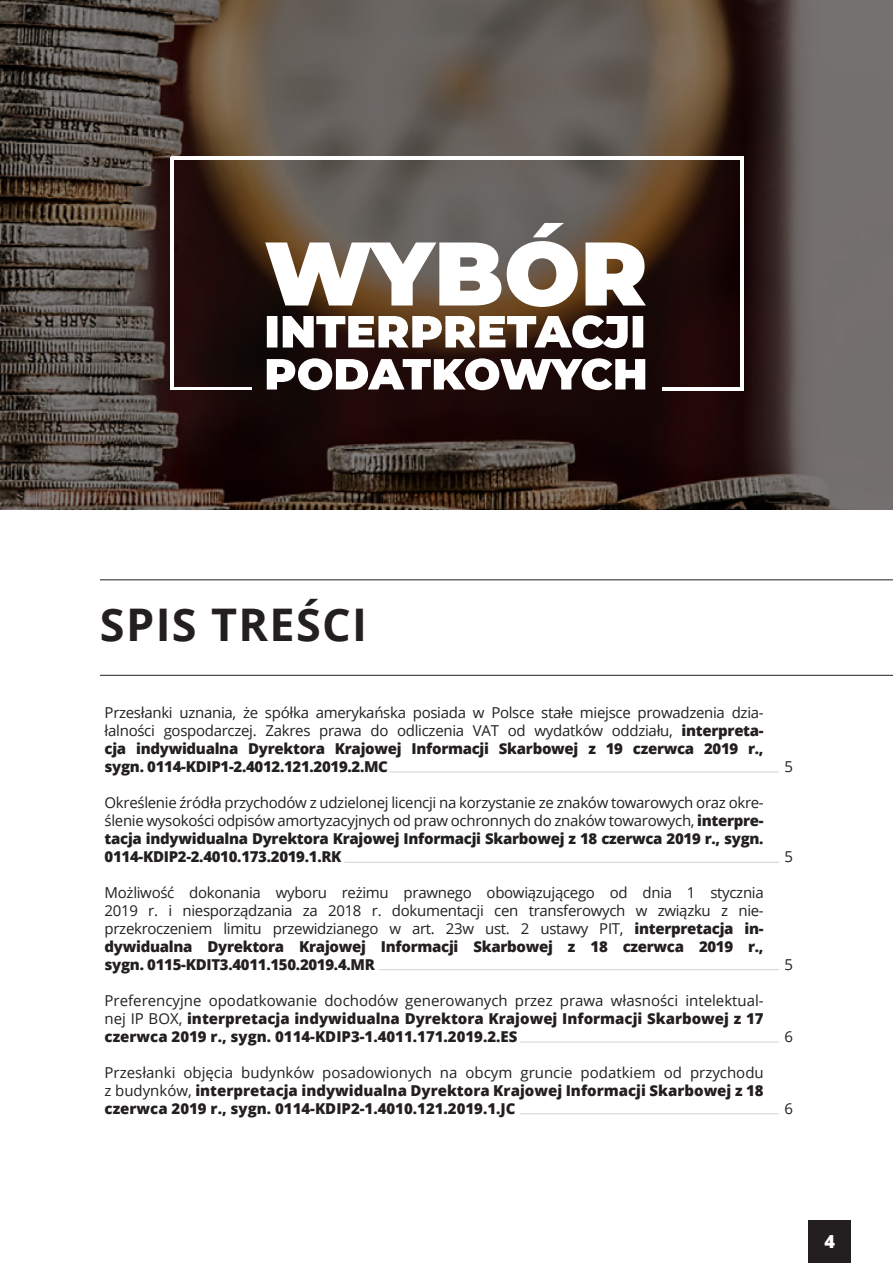
<style>
.page{position:relative;width:893px;height:1263px;background:#fff}
.page>*{position:absolute;margin:0;border:0;box-sizing:border-box;transform-origin:0 0}
.t1{font:700 45px "Open Sans";letter-spacing:.03em;color:#231f20}
.t2{font:800 18px "Open Sans";color:#fff}
.t3{font:15px/18px "Open Sans";letter-spacing:-.02em;color:#231f20;text-align:justify}
.t4{font:800 15px/18px "Open Sans";color:#231f20;text-align:justify}
.s1{font-weight:800}
.s2{font-weight:400}
</style>
<div class="page">
<hr style="left:378px;top:969px;width:401px;height:1px;background:#231f20">
<hr style="left:520px;top:1042px;width:259px;height:1px;background:#231f20">
<hr style="left:520px;top:1113px;width:259px;height:1px;background:#231f20">
<hr style="left:389px;top:772px;width:390px;height:1px;background:#231f20">
<hr style="left:344px;top:862px;width:435px;height:1px;background:#231f20">
<hr style="left:100px;top:579px;width:793px;height:1px;background:#231f20">
<hr style="left:100px;top:675px;width:793px;height:1px;background:#231f20">
<div style="left:809px;top:1221px;width:42px;height:42px;background:#231f20"></div>
<img style="left:0;top:0;width:893px;height:510px">
<img style="left:663px;top:388px;width:77px;height:3px">
<img style="left:740px;top:160px;width:3px;height:231px">
<img style="left:170px;top:387px;width:82px;height:3px">
<img style="left:170px;top:157px;width:3px;height:232px">
<img style="left:171px;top:157px;width:572px;height:3px">
<img style="left:265px;top:223px;width:381px;height:125px">
<h1 class="t1" style="left:100px;top:593px;width:269px">SPIS TREŚCI</h1>
<p class="t3" style="left:105px;top:703px;width:661px">Przesłanki uznania, że spółka amerykańska posiada w Polsce stałe miejsce prowadzenia dzia&shy;łalności gospodarczej. Zakres prawa do odliczenia VAT od wydatków oddziału, <span class="s1">interpreta&shy;cja indywidualna Dyrektora Krajowej Informacji Skarbowej z 19 czerwca 2019 r., sygn. 0114-KDIP1-2.4012.121.2019.2.MC</span></p>
<p class="t3" style="left:105px;top:793px;width:661px">Określenie źródła przychodów z udzielonej licencji na korzystanie ze znaków towarowych oraz okre&shy;ślenie wysokości odpisów amortyzacyjnych od praw ochronnych do znaków towarowych, <span class="s1">interpre&shy;tacja indywidualna Dyrektora Krajowej Informacji Skarbowej z 18 czerwca 2019 r., sygn.<br>0114-KDIP2-2.4010.173.2019.1.RK</span></p>
<p class="t3" style="left:105px;top:883px;width:661px">Możliwość dokonania wyboru reżimu prawnego obowiązującego od dnia 1 stycznia 2019 r. i niesporządzania za 2018 r. dokumentacji cen transferowych w związku z nie&shy;przekroczeniem limitu przewidzianego w art. 23w ust. 2 ustawy PIT, <span class="s1">interpretacja in&shy;dywidualna Dyrektora Krajowej Informacji Skarbowej z 18 czerwca 2019 r., sygn. 0115-KDIT3.4011.150.2019.4.MR</span></p>
<p class="t4" style="left:105px;top:991px;width:661px"><span class="s2">Preferencyjne opodatkowanie dochodów generowanych przez prawa własności intelektual&shy;nej IP BOX,</span> interpretacja indywidualna Dyrektora Krajowej Informacji Skarbowej z 17 czerwca 2019 r., sygn. 0114-KDIP3-1.4011.171.2019.2.ES</p>
<p class="t4" style="left:105px;top:1063px;width:661px"><span class="s2">Przesłanki objęcia budynków posadowionych na obcym gruncie podatkiem od przychodu z budynków,</span> interpretacja indywidualna Dyrektora Krajowej Informacji Skarbowej z 18 czerwca 2019 r., sygn. 0114-KDIP2-1.4010.121.2019.1.JC</p>
<p class="t3" style="left:784px;top:757px;width:10px">5</p>
<p class="t3" style="left:784px;top:847px;width:10px">5</p>
<p class="t3" style="left:784px;top:955px;width:10px">5</p>
<p class="t3" style="left:784px;top:1027px;width:10px">6</p>
<p class="t3" style="left:784px;top:1099px;width:10px">6</p>
<p class="t2" style="left:824px;top:1228px;width:12px">4</p>
</div>
